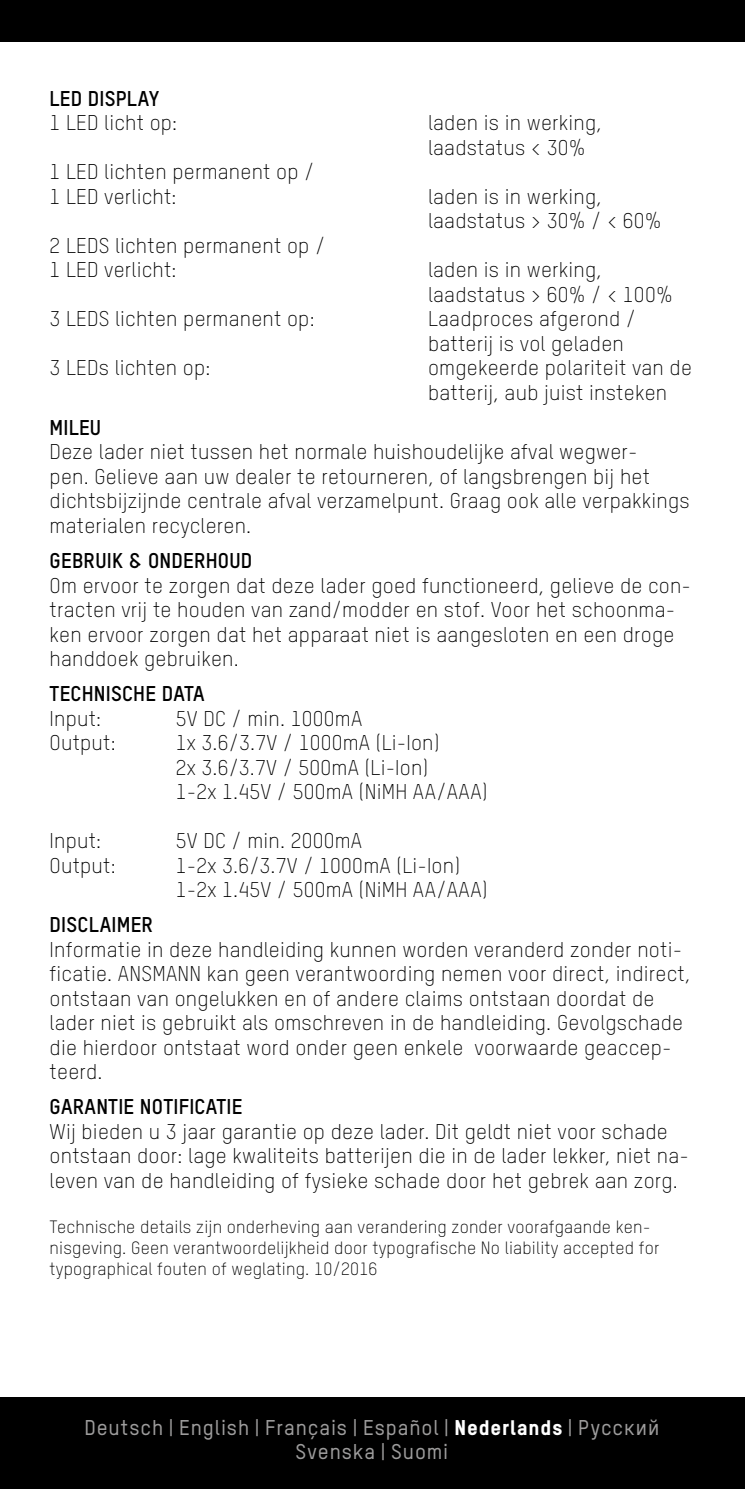
<style>
.page{position:relative;width:745px;height:1489px;background:#fff}
.page>*{position:absolute;margin:0;border:0;box-sizing:border-box;transform-origin:0 0}
.t1{font:300 21px/24.5px "TSTARPRO";letter-spacing:.01em;color:#000}
.t2{font:700 21px "TSTARPRO";letter-spacing:.01em;color:#000}
.t3{font:500 21px/24.5px "TSTARPRO";letter-spacing:.045em;color:#9d9c9c;text-align:center}
.t4{font:300 17.5px/21px "TSTARPRO";letter-spacing:.01em;color:#000}
.s1{font-weight:800;color:#fff}
</style>
<div class="page">
<div style="left:0;top:0;width:744px;height:42px;background:#000"></div>
<div style="left:0;top:1397px;width:744px;height:91px;background:#000"></div>
<p class="t2" style="left:50px;top:85px;width:111px">LED DISPLAY</p>
<p class="t1" style="left:50px;top:111px;width:129px">1 LED licht op:</p>
<p class="t1" style="left:428px;top:111px;width:175px">laden is in werking, laadstatus &lt; 30%</p>
<p class="t1" style="left:50px;top:160px;width:266px">1 LED lichten permanent op /<br>1 LED verlicht:</p>
<p class="t1" style="left:428px;top:184px;width:235px">laden is in werking, laadstatus &gt; 30% / &lt; 60%</p>
<p class="t1" style="left:50px;top:233px;width:277px">2 LEDS lichten permanent op /<br>1 LED verlicht:</p>
<p class="t1" style="left:428px;top:258px;width:246px">laden is in werking, laadstatus &gt; 60% / &lt; 100%</p>
<p class="t1" style="left:50px;top:307px;width:266px">3 LEDS lichten permanent op:</p>
<p class="t1" style="left:428px;top:307px;width:209px">Laadproces afgerond / batterij is vol geladen</p>
<p class="t1" style="left:50px;top:356px;width:162px">3 LEDs lichten op:</p>
<p class="t1" style="left:428px;top:356px;width:265px">omgekeerde polariteit van de batterij, aub juist insteken</p>
<p class="t2" style="left:50px;top:414px;width:53px">MILEU</p>
<p class="t1" style="left:50px;top:440px;width:641px">Deze lader niet tussen het normale huishoudelijke afval wegwer-<br>pen. Gelieve aan uw dealer te retourneren, of langsbrengen bij het dichtsbijzijnde centrale afval verzamelpunt. Graag ook alle verpakkings materialen recycleren.</p>
<p class="t2" style="left:50px;top:547px;width:204px">GEBRUIK &amp; ONDERHOUD</p>
<p class="t1" style="left:50px;top:573px;width:642px">Om ervoor te zorgen dat deze lader goed functioneerd, gelieve de con&shy;tracten vrij te houden van zand/modder en stof. Voor het schoonma&shy;ken ervoor zorgen dat het apparaat niet is aangesloten en een droge handdoek gebruiken.</p>
<p class="t2" style="left:50px;top:680px;width:156px">TECHNISCHE DATA</p>
<p class="t1" style="left:50px;top:706px;width:53px">Input:</p>
<p class="t1" style="left:176px;top:706px;width:188px">5V DC / min. 1000mA</p>
<p class="t1" style="left:50px;top:730px;width:67px">Output:</p>
<p class="t1" style="left:176px;top:730px;width:313px">1x 3.6/3.7V / 1000mA (Li-Ion)<br>2x 3.6/3.7V / 500mA (Li-Ion)<br>1-2x 1.45V / 500mA (NiMH AA/AAA)</p>
<p class="t1" style="left:50px;top:828px;width:53px">Input:</p>
<p class="t1" style="left:176px;top:828px;width:188px">5V DC / min. 2000mA</p>
<p class="t1" style="left:50px;top:853px;width:67px">Output:</p>
<p class="t1" style="left:176px;top:853px;width:313px">1-2x 3.6/3.7V / 1000mA (Li-Ion)<br>1-2x 1.45V / 500mA (NiMH AA/AAA)</p>
<p class="t2" style="left:50px;top:912px;width:105px">DISCLAIMER</p>
<p class="t1" style="left:50px;top:937px;width:642px">Informatie in deze handleiding kunnen worden veranderd zonder noti&shy;ficatie. ANSMANN kan geen verantwoording nemen voor direct, indirect, ontstaan van ongelukken en of andere claims ontstaan doordat de lader niet is gebruikt als omschreven in de handleiding. Gevolgschade die hierdoor ontstaat word onder geen enkele voorwaarde geaccep&shy;teerd.</p>
<p class="t2" style="left:50px;top:1094px;width:194px">GARANTIE NOTIFICATIE</p>
<p class="t1" style="left:50px;top:1119px;width:640px">Wij bieden u 3 jaar garantie op deze lader. Dit geldt niet voor schade ontstaan door: lage kwaliteits batterijen die in de lader lekker, niet na&shy;leven van de handleiding of fysieke schade door het gebrek aan zorg.</p>
<p class="t4" style="left:50px;top:1216px;width:611px">Technische details zijn onderheving aan verandering zonder voorafgaande ken&shy;nisgeving. Geen verantwoordelijkheid door typografische No liability accepted for typographical fouten of weglating. 10/2016</p>
<p class="t3" style="left:84px;top:1416px;width:576px">Deutsch | English | Français | Español | <span class="s1">Nederlands</span> | Pусский<br>Svenska | Suomi</p>
</div>
